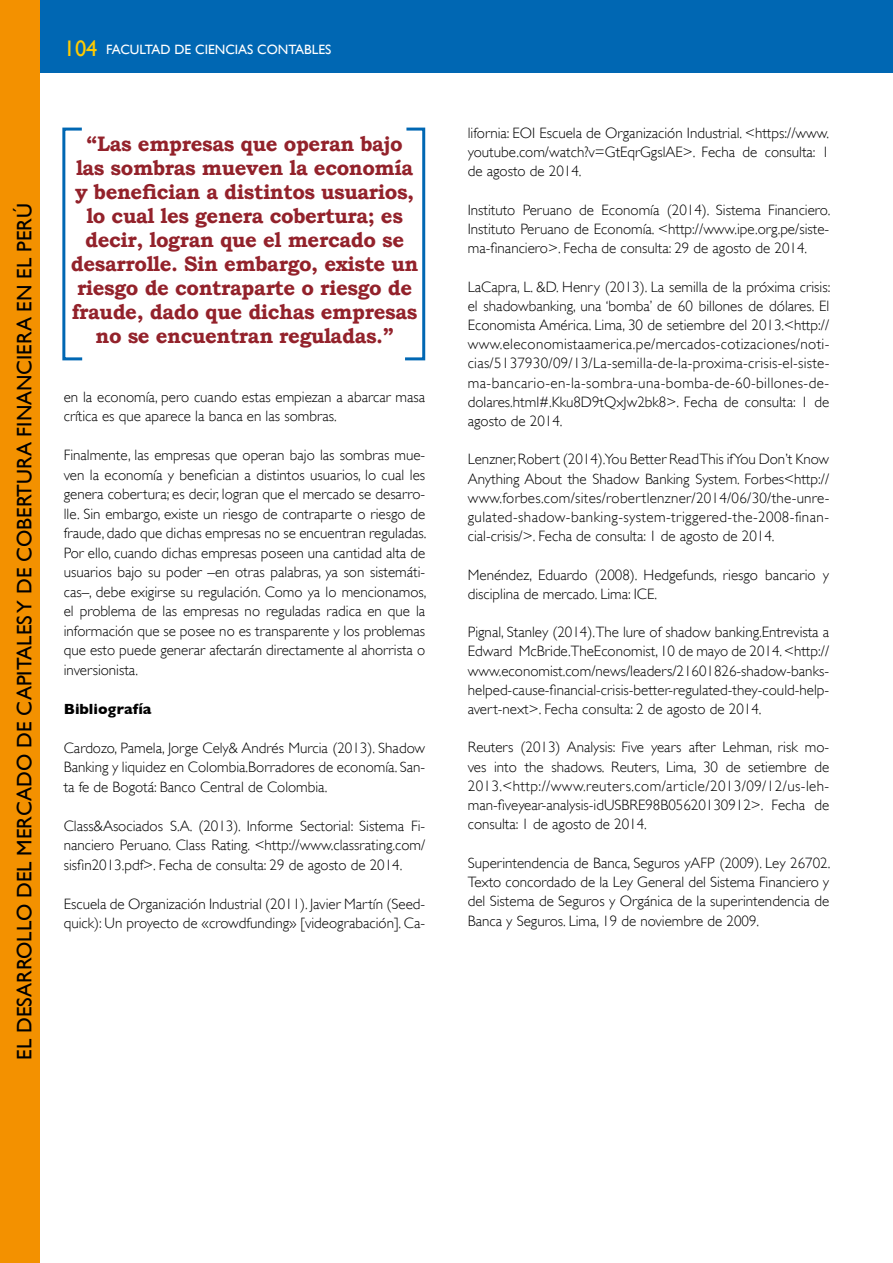
<style>
.page{position:relative;width:893px;height:1263px;background:#fff}
.page>*{position:absolute;margin:0;border:0;box-sizing:border-box;transform-origin:0 0}
.t1{font:700 21px/24px "Bookman Old Style";letter-spacing:-.02em;color:#93222b;text-align:center}
.t2{font:21px "Gill Sans";color:#000}
.t3{font:300 15px/19.2px "Gill Sans";color:#000;text-align:justify}
.t4{font:700 15px "Gill Sans";color:#000}
.t5{font:13.5px "Gill Sans";color:#fff}
.s1{font-size:22.5px;color:#ffcb00}
</style>
<div class="page">
<div style="left:0;top:0;width:893px;height:72px;background:#0067b3"></div>
<div style="left:0;top:0;width:40px;height:1263px;background:#f39100"></div>
<div style="left:62px;top:128px;width:22px;height:232px;border:3px solid #0067b3"></div>
<svg style="left:405px;top:127px;width:21px;height:234px"></svg>
<p class="t5" style="left:64px;top:41px;width:269px"><span class="s1">104</span> FACULTAD DE CIENCIAS CONTABLES</p>
<h1 class="t2" style="left:12px;top:1059px;width:858px;rotate:-90deg">EL DESARROLLO DEL MERCADO DE CAPITALES Y DE COBERTURA FINANCIERA EN EL PERÚ</h1>
<p class="t1" style="left:71px;top:132px;width:349px">“Las empresas que operan bajo las sombras mueven la economía y benefician a distintos usuarios, lo cual les genera cobertura; es decir, logran que el mercado se desarrolle. Sin embargo, existe un riesgo de contraparte o riesgo de fraude, dado que dichas empresas no se encuentran reguladas.”</p>
<p class="t3" style="left:64px;top:387px;width:363px">en la economía, pero cuando estas empiezan a abarcar masa crítica es que aparece la banca en las sombras.</p>
<p class="t3" style="left:64px;top:445px;width:364px">Finalmente, las empresas que operan bajo las sombras mue&shy;ven la economía y benefician a distintos usuarios, lo cual les genera cobertura; es decir, logran que el mercado se desarro&shy;lle. Sin embargo, existe un riesgo de contraparte o riesgo de fraude, dado que dichas empresas no se encuentran reguladas.<br>Por ello, cuando dichas empresas poseen una cantidad alta de usuarios bajo su poder –en otras palabras, ya son sistemáti&shy;cas–, debe exigirse su regulación. Como ya lo mencionamos, el problema de las empresas no reguladas radica en que la información que se posee no es transparente y los problemas que esto puede generar afectarán directamente al ahorrista o inversionista.</p>
<p class="t4" style="left:64px;top:700px;width:89px">Bibliografía</p>
<p class="t3" style="left:64px;top:738px;width:363px">Cardozo, Pamela, Jorge Cely&amp; Andrés Murcia (2013). Shadow Banking y liquidez en Colombia.Borradores de economía. San&shy;ta fe de Bogotá: Banco Central de Colombia.</p>
<p class="t3" style="left:64px;top:816px;width:363px">Class&amp;Asociados S.A. (2013). Informe Sectorial: Sistema Fi&shy;nanciero Peruano. Class Rating. &lt;http://www.classrating.com/ sisfin2013.pdf&gt;. Fecha de consulta: 29 de agosto de 2014.</p>
<p class="t3" style="left:64px;top:894px;width:363px">Escuela de Organización Industrial (2011). Javier Martín (Seed&shy;quick): Un proyecto de «crowdfunding» [videograbación]. Ca-</p>
<p class="t3" style="left:468px;top:123px;width:363px">lifornia: EOI Escuela de Organización Industrial. &lt;https://www. youtube.com/watch?v=GtEqrGgslAE&gt;. Fecha de consulta: 1 de agosto de 2014.</p>
<p class="t3" style="left:468px;top:200px;width:364px">Instituto Peruano de Economía (2014). Sistema Financiero.<br>Instituto Peruano de Economía. &lt;http://www.ipe.org.pe/siste&shy;ma-financiero&gt;. Fecha de consulta: 29 de agosto de 2014.</p>
<p class="t3" style="left:468px;top:277px;width:364px">LaCapra, L. &amp;D. Henry (2013). La semilla de la próxima crisis: el shadowbanking, una ‘bomba’ de 60 billones de dólares. El Economista América. Lima, 30 de setiembre del 2013.&lt;http:// www.eleconomistaamerica.pe/mercados-cotizaciones/noti&shy;cias/5137930/09/13/La-semilla-de-la-proxima-crisis-el-siste&shy;ma-bancario-en-la-sombra-una-bomba-de-60-billones-de&shy;dolares.html#.Kku8D9tQxJw2bk8&gt;. Fecha de consulta: 1 de agosto de 2014.</p>
<p class="t3" style="left:468px;top:450px;width:363px">Lenzner, Robert (2014).You Better Read This if You Don’t Know Anything About the Shadow Banking System. Forbes&lt;http:// www.forbes.com/sites/robertlenzner/2014/06/30/the-unre&shy;gulated-shadow-banking-system-triggered-the-2008-finan&shy;cial-crisis/&gt;. Fecha de consulta: 1 de agosto de 2014.</p>
<p class="t3" style="left:468px;top:565px;width:363px">Menéndez, Eduardo (2008). Hedgefunds, riesgo bancario y disciplina de mercado. Lima: ICE.</p>
<p class="t3" style="left:468px;top:623px;width:363px">Pignal, Stanley (2014).The lure of shadow banking.Entrevista a Edward McBride.TheEconomist, 10 de mayo de 2014. &lt;http:// www.economist.com/news/leaders/21601826-shadow-banks&shy;helped-cause-financial-crisis-better-regulated-they-could-help&shy;avert-next&gt;. Fecha consulta: 2 de agosto de 2014.</p>
<p class="t3" style="left:468px;top:738px;width:363px">Reuters (2013) Analysis: Five years after Lehman, risk mo&shy;ves into the shadows. Reuters, Lima, 30 de setiembre de 2013.&lt;http://www.reuters.com/article/2013/09/12/us-leh&shy;man-fiveyear-analysis-idUSBRE98B05620130912&gt;. Fecha de consulta: 1 de agosto de 2014.</p>
<p class="t3" style="left:468px;top:853px;width:364px">Superintendencia de Banca, Seguros yAFP (2009). Ley 26702.<br>Texto concordado de la Ley General del Sistema Financiero y del Sistema de Seguros y Orgánica de la superintendencia de Banca y Seguros. Lima, 19 de noviembre de 2009.</p>
</div>
